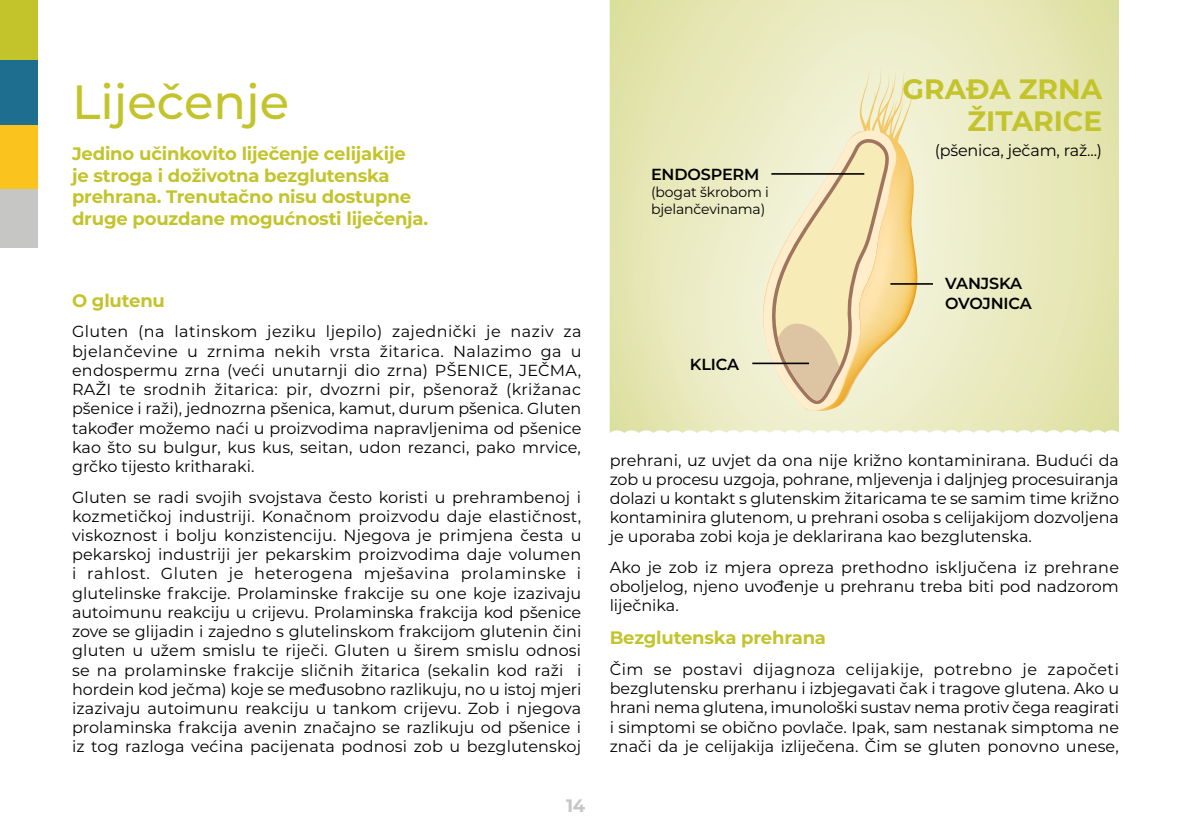
<style>
.page{position:relative;width:1191px;height:840px;background:#fff}
.page>*{position:absolute;margin:0;border:0;box-sizing:border-box;transform-origin:0 0}
._01_Naslov{font:500 48px "Montserrat";color:#c3c42c}
._01_Naslov-2{font:700 28px/32px "Montserrat";color:#c3c42c;text-align:right}
._02_Podnaslov{font:700 18px/21.6px "Montserrat";letter-spacing:-.01em;color:#c3c42c}
._04_Mednaslov{font:700 18px "Montserrat";letter-spacing:-.01em;color:#c3c42c}
.t1{font:700 18px "Montserrat";color:#c6c6c5}
._03_Tekst{font:16px/19.2px "Montserrat";color:#000;text-align:justify}
._03_Tekst-2{font:600 16px "Montserrat";letter-spacing:-.01em;color:#000}
._03_Tekst-3{font:14px/16.8px "Montserrat";letter-spacing:-.01em;color:#000}
</style>
<div class="page">
<svg style="left:609px;top:0;width:510px;height:433px;background:#e8e9bc"></svg>
<svg style="left:757px;top:131px;width:161px;height:280px;background:#eee9c3"></svg>
<svg style="left:759px;top:67px;width:154px;height:349px;background:#efe2b7"></svg>
<hr style="left:771px;top:173px;width:93px;height:2px;background:#000">
<hr style="left:752px;top:362px;width:57px;height:2px;background:#000">
<hr style="left:890px;top:283px;width:43px;height:1px;background:#000">
<div style="left:0;top:0;width:37px;height:60px;background:#c3c42c"></div>
<div style="left:0;top:60px;width:37px;height:65px;background:#1e6e90"></div>
<div style="left:0;top:125px;width:37px;height:65px;background:#fac31e"></div>
<div style="left:0;top:190px;width:37px;height:58px;background:#c6c6c5"></div>
<p class="_01_Naslov" style="left:72px;top:68px;width:219px">Liječenje</p>
<p class="_02_Podnaslov" style="left:72px;top:142px;width:358px">Jedino učinkovito liječenje celijakije<br>je stroga i doživotna bezglutenska prehrana. Trenutačno nisu dostupne druge pouzdane mogućnosti liječenja.</p>
<p class="_04_Mednaslov" style="left:72px;top:287px;width:94px">O glutenu</p>
<p class="_03_Tekst" style="left:72px;top:321px;width:511px">Gluten (na latinskom jeziku ljepilo) zajednički je naziv za bjelančevine u zrnima nekih vrsta žitarica. Nalazimo ga u endospermu zrna (veći unutarnji dio zrna) PŠENICE, JEČMA, RAŽI te srodnih žitarica: pir, dvozrni pir, pšenoraž (križanac pšenice i raži), jednozrna pšenica, kamut, durum pšenica. Gluten također možemo naći u proizvodima napravljenima od pšenice kao što su bulgur, kus kus, seitan, udon rezanci, pako mrvice, grčko tijesto kritharaki.</p>
<p class="_03_Tekst" style="left:72px;top:486px;width:511px">Gluten se radi svojih svojstava često koristi u prehrambenoj i kozmetičkoj industriji. Konačnom proizvodu daje elastičnost, viskoznost i bolju konzistenciju. Njegova je primjena česta u pekarskoj industriji jer pekarskim proizvodima daje volumen i rahlost. Gluten je heterogena mješavina prolaminske i glutelinske frakcije. Prolaminske frakcije su one koje izazivaju autoimunu reakciju u crijevu. Prolaminska frakcija kod pšenice zove se glijadin i zajedno s glutelinskom frakcijom glutenin čini gluten u užem smislu te riječi. Gluten u širem smislu odnosi se na prolaminske frakcije sličnih žitarica (sekalin kod raži i hordein kod ječma) koje se međusobno razlikuju, no u istoj mjeri izazivaju autoimunu reakciju u tankom crijevu. Zob i njegova prolaminska frakcija avenin značajno se razlikuju od pšenice i iz tog razloga većina pacijenata podnosi zob u bezglutenskoj</p>
<p class="t1" style="left:566px;top:791px;width:21px">14</p>
<p class="_03_Tekst-2" style="left:651px;top:163px;width:110px">ENDOSPERM</p>
<p class="_03_Tekst-3" style="left:651px;top:183px;width:119px">(bogat škrobom i bjelančevinama)</p>
<p class="_03_Tekst-2" style="left:690px;top:353px;width:51px">KLICA</p>
<p class="_01_Naslov-2" style="left:902px;top:72px;width:201px">GRAĐA ZRNA<br>ŽITARICE</p>
<p class="_03_Tekst" style="left:934px;top:140px;width:169px">(pšenica, ječam, raž...)</p>
<p class="_03_Tekst-2" style="left:945px;top:272px;width:78px">VANJSKA</p>
<p class="_03_Tekst-2" style="left:945px;top:291px;width:88px">OVOJNICA</p>
<p class="_03_Tekst" style="left:609px;top:449px;width:511px">prehrani, uz uvjet da ona nije križno kontaminirana. Budući da zob u procesu uzgoja, pohrane, mljevenja i daljnjeg procesuiranja dolazi u kontakt s glutenskim žitaricama te se samim time križno kontaminira glutenom, u prehrani osoba s celijakijom dozvoljena je uporaba zobi koja je deklarirana kao bezglutenska.</p>
<p class="_03_Tekst" style="left:609px;top:557px;width:511px">Ako je zob iz mjera opreza prethodno isključena iz prehrane oboljelog, njeno uvođenje u prehranu treba biti pod nadzorom liječnika.</p>
<p class="_04_Mednaslov" style="left:609px;top:624px;width:218px">Bezglutenska prehrana</p>
<p class="_03_Tekst" style="left:609px;top:658px;width:511px">Čim se postavi dijagnoza celijakije, potrebno je započeti bezglutensku prerhanu i izbjegavati čak i tragove glutena. Ako u hrani nema glutena, imunološki sustav nema protiv čega reagirati i simptomi se obično povlače. Ipak, sam nestanak simptoma ne znači da je celijakija izliječena. Čim se gluten ponovno unese,</p>
</div>
